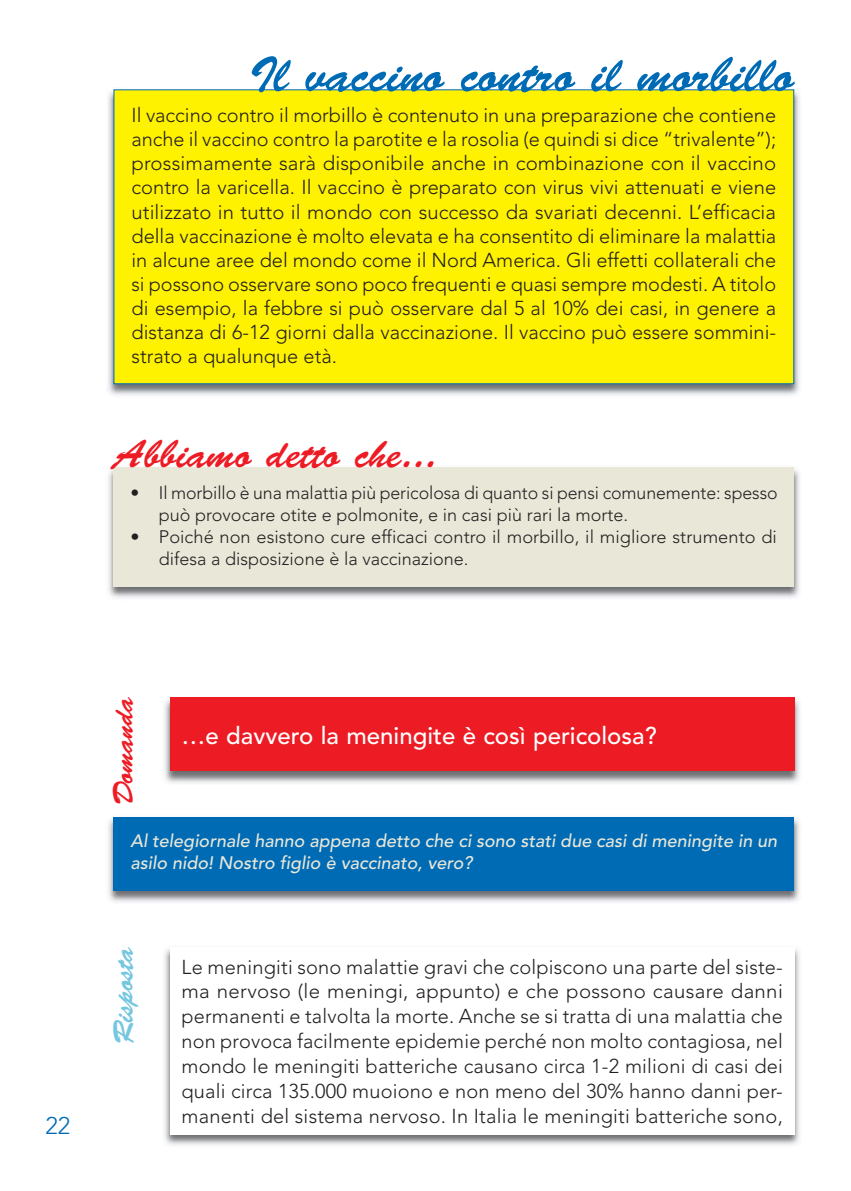
<style>
.page{position:relative;width:851px;height:1191px;background:#fff}
.page>*{position:absolute;margin:0;border:0;box-sizing:border-box;transform-origin:0 0}
.t1{font:50px "Brush Script Std";color:#006bb5}
.t2{font:40px "Brush Script Std";color:#ed1c24}
.t3{font:28px "Brush Script Std";color:#75c6df}
.t4{font:28px "Brush Script Std";color:#ed1c24}
.t5{font:500 24px "Avenir LT Std";color:#fff}
.t6{font:300 24px "Avenir LT Std";color:#006bb5}
.t7{font:300 20px/24px "Avenir LT Std";letter-spacing:.005em;color:#231f20;text-align:justify}
.t8{font:300 18px/22px "Avenir LT Std";color:#231f20}
.t9{font:italic 500 18px/22px "Avenir LT Std";color:#e9e7d8}
</style>
<div class="page">
<img style="left:107px;top:89px;width:693px;height:307px">
<div style="left:114px;top:90px;width:679px;height:294px;background:#fff200"></div>
<img style="left:108px;top:467px;width:692px;height:131px">
<div style="left:113px;top:468px;width:681px;height:119px;background:#e9e7d8"></div>
<img style="left:164px;top:948px;width:636px;height:197px">
<div style="left:170px;top:947px;width:624px;height:187px;background:#fff"></div>
<img style="left:164px;top:697px;width:636px;height:86px">
<div style="left:170px;top:697px;width:624px;height:74px;background:#ed1c24"></div>
<img style="left:108px;top:818px;width:692px;height:84px">
<div style="left:113px;top:816px;width:681px;height:74px;background:#006bb5"></div>
<h1 class="t1" style="left:249px;top:44px;width:546px">Il vaccino contro il morbillo</h1>
<p class="t7" style="left:131px;top:105px;width:646px">Il vaccino contro il morbillo è contenuto in una preparazione che contiene anche il vaccino contro la parotite e la rosolia (e quindi si dice “trivalente”); prossimamente sarà disponibile anche in combinazione con il vaccino contro la varicella. Il vaccino è preparato con virus vivi attenuati e viene utilizzato in tutto il mondo con successo da svariati decenni. L’efficacia della vaccinazione è molto elevata e ha consentito di eliminare la malattia in alcune aree del mondo come il Nord America. Gli effetti collaterali che si possono osservare sono poco frequenti e quasi sempre modesti. A titolo di esempio, la febbre si può osservare dal 5 al 10% dei casi, in genere a distanza di 6-12 giorni dalla vaccinazione. Il vaccino può essere sommini&shy;strato a qualunque età.</p>
<h2 class="t2" style="left:113px;top:429px;width:325px">Abbiamo detto che...</h2>
<p class="t8" style="left:159px;top:482px;width:620px;text-indent:-28px">• Il morbillo è una malattia più pericolosa di quanto si pensi comunemente: spesso può provocare otite e polmonite, e in casi più rari la morte.</p>
<p class="t8" style="left:159px;top:526px;width:619px;text-indent:-28px">• Poiché non esistono cure efficaci contro il morbillo, il migliore strumento di difesa a disposizione è la vaccinazione.</p>
<p class="t6" style="left:45px;top:1115px;width:26px">22</p>
<h3 class="t4" style="left:106px;top:805px;width:110px;rotate:-90deg">Domanda</h3>
<p class="t5" style="left:181px;top:725px;width:476px">…e davvero la meningite è così pericolosa?</p>
<p class="t9" style="left:130px;top:831px;width:648px">Al telegiornale hanno appena detto che ci sono stati due casi di meningite in un asilo nido! Nostro figlio è vaccinato, vero?</p>
<h3 class="t3" style="left:106px;top:1044px;width:100px;rotate:-90deg">Risposta</h3>
<p class="t7" style="left:181px;top:955px;width:602px;line-height:24.8px">Le meningiti sono malattie gravi che colpiscono una parte del siste&shy;ma nervoso (le meningi, appunto) e che possono causare danni permanenti e talvolta la morte. Anche se si tratta di una malattia che non provoca facilmente epidemie perché non molto contagiosa, nel mondo le meningiti batteriche causano circa 1-2 milioni di casi dei quali circa 135.000 muoiono e non meno del 30% hanno danni per&shy;manenti del sistema nervoso. In Italia le meningiti batteriche sono,</p>
</div>
